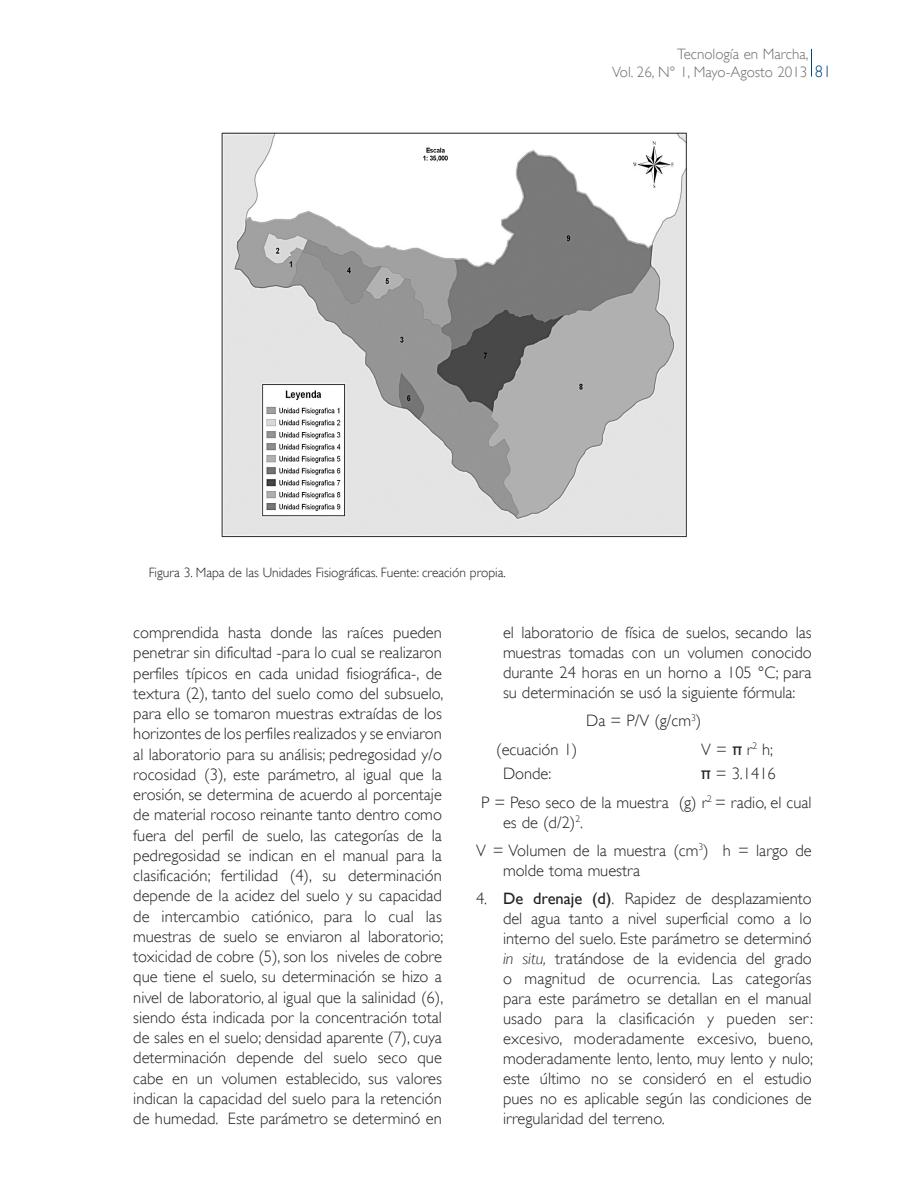
<style>
.page{position:relative;width:918px;height:1188px;background:#fff}
.page>*{position:absolute;margin:0;border:0;box-sizing:border-box;transform-origin:0 0}
.t1{font:300 16.5px/20.2px "Gill Sans";color:#231f20;text-align:justify}
.t2{font:300 15px/18px "Gill Sans";color:#6c6d70}
.t3{font:300 13.5px "Gill Sans";letter-spacing:-.005em;color:#231f20}
.s1{font-size:16.5px;color:#00447b}
.s2{font-weight:400}
.s3{font-style:italic}
</style>
<div class="page">
<svg style="left:811px;top:49px;width:1px;height:28px"></svg>
<img style="left:221px;top:132px;width:466px;height:406px">
<p class="t2" style="left:612px;top:44px;width:221px;text-indent:65px">Tecnología en Marcha,<br>Vol. 26, N° 1, Mayo-Agosto 2013 <span class="s1">81</span></p>
<p class="t3" style="left:149px;top:565px;width:359px">Figura 3. Mapa de las Unidades Fisiográficas. Fuente: creación propia.</p>
<p class="t1" style="left:133px;top:622px;width:312px">comprendida hasta donde las raíces pueden penetrar sin dificultad -para lo cual se realizaron perfiles típicos en cada unidad fisiográfica-, de textura (2), tanto del suelo como del subsuelo, para ello se tomaron muestras extraídas de los horizontes de los perfiles realizados y se enviaron al laboratorio para su análisis; pedregosidad y/o rocosidad (3), este parámetro, al igual que la erosión, se determina de acuerdo al porcentaje de material rocoso reinante tanto dentro como fuera del perfil de suelo, las categorías de la pedregosidad se indican en el manual para la clasificación; fertilidad (4), su determinación depende de la acidez del suelo y su capacidad de intercambio catiónico, para lo cual las muestras de suelo se enviaron al laboratorio; toxicidad de cobre (5), son los niveles de cobre que tiene el suelo, su determinación se hizo a nivel de laboratorio, al igual que la salinidad (6), siendo ésta indicada por la concentración total de sales en el suelo; densidad aparente (7), cuya determinación depende del suelo seco que cabe en un volumen establecido, sus valores indican la capacidad del suelo para la retención de humedad. Este parámetro se determinó en</p>
<p class="t1" style="left:503px;top:622px;width:310px">el laboratorio de física de suelos, secando las muestras tomadas con un volumen conocido durante 24 horas en un horno a 105 °C; para su determinación se usó la siguiente fórmula:</p>
<p class="t1" style="left:586px;top:711px;width:117px">Da = P/V (g/cm<sup>3</sup>)</p>
<p class="t1" style="left:496px;top:739px;width:83px">(ecuación 1)</p>
<p class="t1" style="left:701px;top:739px;width:73px">V = π r<sup>2</sup> h;</p>
<p class="t1" style="left:503px;top:763px;width:50px">Donde:</p>
<p class="t1" style="left:481px;top:759px;width:332px;line-height:28.5px;text-indent:221px">π = 3.1416<br>P = Peso seco de la muestra (g) r<sup>2</sup> = radio, el cual</p>
<p class="t1" style="left:476px;top:808px;width:337px;line-height:28.5px;text-indent:27px">es de (d/2)<sup>2</sup>.<br>V = Volumen de la muestra (cm<sup>3</sup>) h = largo de</p>
<p class="t1" style="left:503px;top:860px;width:139px">molde toma muestra</p>
<p class="t1" style="left:503px;top:889px;width:312px;text-indent:-27px">4. <span class="s2">De drenaje (d)</span>. Rapidez de desplazamiento del agua tanto a nivel superficial como a lo interno del suelo. Este parámetro se determinó <span class="s3">in situ,</span> tratándose de la evidencia del grado o magnitud de ocurrencia. Las categorías para este parámetro se detallan en el manual usado para la clasificación y pueden ser: excesivo, moderadamente excesivo, bueno, moderadamente lento, lento, muy lento y nulo; este último no se consideró en el estudio pues no es aplicable según las condiciones de irregularidad del terreno.</p>
</div>
